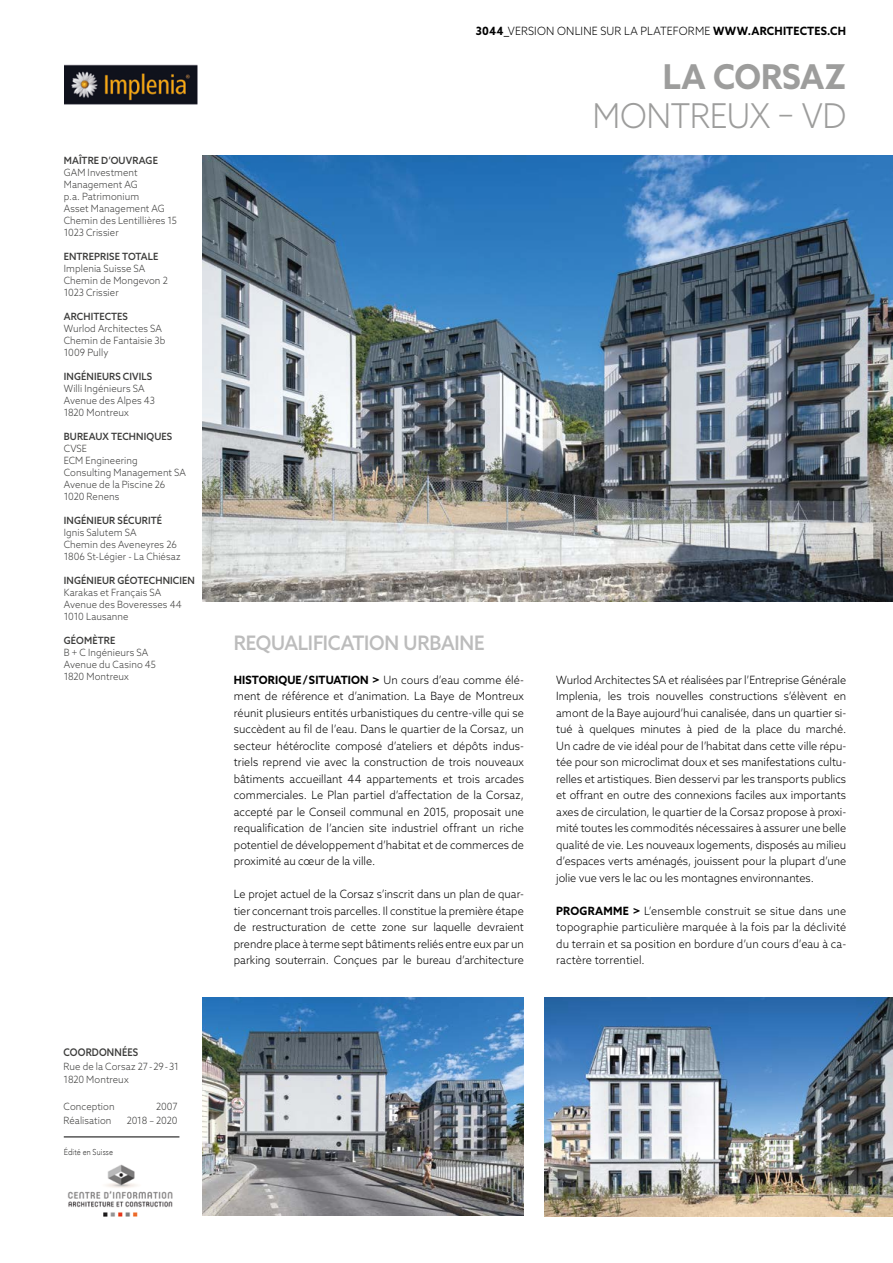
<style>
.page{position:relative;width:893px;height:1263px;background:#fff}
.page>*{position:absolute;margin:0;border:0;box-sizing:border-box;transform-origin:0 0}
.t1{font:300 34.2px "Azo Sans";letter-spacing:-.02em;color:#9d9d9c;scale:.95 1}
.t2{font:700 34.2px "Azo Sans";letter-spacing:-.005em;color:#9d9d9c;scale:.95 1}
.t3{font:500 19.95px "Azo Sans";letter-spacing:-.01em;color:#bcbcbc;scale:.95 1}
.t4{font:300 11.4px/16.5px "Azo Sans";letter-spacing:.005em;color:#000;text-align:justify;scale:.95 1}
.t5{font:500 10.5px "Azo Sans";letter-spacing:.01em;color:#3c3c3b;scale:.9 1}
.t6{font:300 10.05px/12px "Azo Sans";letter-spacing:.005em;color:#3c3c3b;scale:.95 1}
.t7{font:500 10.05px "Azo Sans";letter-spacing:.015em;color:#3c3c3b;scale:.95 1}
.t8{font:300 10.05px "Azo Sans";letter-spacing:-.02em;color:#3c3c3b;scale:.95 1}
.t9{font:300 8.55px "Avenir";letter-spacing:.02em;color:#3c3c3b;scale:.84 1}
.s1{font-weight:700}
</style>
<div class="page">
<img style="left:202px;top:997px;width:322px;height:219px">
<img style="left:67px;top:1164px;width:106px;height:53px">
<hr style="left:64px;top:1137px;width:115px;height:1px;background:#000">
<img style="left:64px;top:64px;width:134px;height:41px">
<img style="left:202px;top:156px;width:691px;height:446px">
<img style="left:544px;top:997px;width:349px;height:219px">
<p class="t7" style="left:64px;top:154px;width:101px">MAÎTRE D’OUVRAGE</p>
<p class="t6" style="left:64px;top:166px;width:121px">GAM Investment<br>Management AG<br>p.a. Patrimonium<br>Asset Management AG<br>Chemin des Lentillières 15<br>1023 Crissier</p>
<p class="t7" style="left:64px;top:250px;width:101px">ENTREPRISE TOTALE</p>
<p class="t6" style="left:64px;top:262px;width:111px">Implenia Suisse SA<br>Chemin de Mongevon 2<br>1023 Crissier</p>
<p class="t7" style="left:64px;top:310px;width:69px">ARCHITECTES</p>
<p class="t6" style="left:64px;top:322px;width:108px">Wurlod Architectes SA<br>Chemin de Fantaisie 3b<br>1009 Pully</p>
<p class="t7" style="left:64px;top:370px;width:95px">INGÉNIEURS CIVILS</p>
<p class="t6" style="left:64px;top:382px;width:97px">Willi Ingénieurs SA<br>Avenue des Alpes 43<br>1820 Montreux</p>
<p class="t7" style="left:64px;top:430px;width:116px">BUREAUX TECHNIQUES</p>
<p class="t6" style="left:64px;top:442px;width:130px">CVSE<br>ECM Engineering<br>Consulting Management SA<br>Avenue de la Piscine 26<br>1020 Renens</p>
<p class="t7" style="left:64px;top:514px;width:105px">INGÉNIEUR SÉCURITÉ</p>
<p class="t6" style="left:64px;top:526px;width:125px">Ignis Salutem SA<br>Chemin des Aveneyres 26<br>1806 St-Légier - La Chiésaz</p>
<p class="t7" style="left:64px;top:574px;width:140px">INGÉNIEUR GÉOTECHNICIEN</p>
<p class="t6" style="left:64px;top:586px;width:126px">Karakas et Français SA<br>Avenue des Boveresses 44<br>1010 Lausanne</p>
<p class="t7" style="left:64px;top:634px;width:56px">GÉOMÈTRE</p>
<p class="t6" style="left:64px;top:646px;width:98px">B + C Ingénieurs SA<br>Avenue du Casino 45<br>1820 Montreux</p>
<p class="t5" style="left:64px;top:1045px;width:84px">COORDONNÉES</p>
<p class="t6" style="left:64px;top:1059px;width:123px;line-height:13.5px">Rue de la Corsaz 27-29-31<br>1820 Montreux</p>
<p class="t6" style="left:64px;top:1100px;width:55px">Conception</p>
<p class="t6" style="left:156px;top:1100px;width:24px">2007</p>
<p class="t6" style="left:64px;top:1114px;width:52px">Réalisation</p>
<p class="t8" style="left:127px;top:1113px;width:55px">2018 – 2020</p>
<p class="t9" style="left:64px;top:1147px;width:60px">Édité en Suisse</p>
<p class="t4" style="left:476px;top:22px;width:391px"><span class="s1">3044_</span>VERSION ONLINE SUR LA PLATEFORME <span class="s1">WWW.ARCHITECTES.CH</span></p>
<h1 class="t2" style="left:663px;top:55px;width:194px">LA CORSAZ</h1>
<h1 class="t1" style="left:592px;top:94px;width:269px">MONTREUX – VD</h1>
<h2 class="t3" style="left:234px;top:629px;width:266px">REQUALIFICATION URBAINE</h2>
<p class="t4" style="left:234px;top:671px;width:307px"><span class="s1">HISTORIQUE/SITUATION &gt;</span> Un cours d’eau comme élé&shy;ment de référence et d’animation. La Baye de Montreux réunit plusieurs entités urbanistiques du centre-ville qui se succèdent au fil de l’eau. Dans le quartier de la Corsaz, un secteur hétéroclite composé d’ateliers et dépôts indus&shy;triels reprend vie avec la construction de trois nouveaux bâtiments accueillant 44 appartements et trois arcades commerciales. Le Plan partiel d’affectation de la Corsaz, accepté par le Conseil communal en 2015, proposait une requalification de l’ancien site industriel offrant un riche potentiel de développement d’habitat et de commerces de proximité au cœur de la ville.</p>
<p class="t4" style="left:234px;top:886px;width:307px">Le projet actuel de la Corsaz s’inscrit dans un plan de quar&shy;tier concernant trois parcelles. Il constitue la première étape de restructuration de cette zone sur laquelle devraient prendre place à terme sept bâtiments reliés entre eux par un parking souterrain. Conçues par le bureau d’architecture</p>
<p class="t4" style="left:556px;top:671px;width:307px">Wurlod Architectes SA et réalisées par l’Entreprise Générale Implenia, les trois nouvelles constructions s’élèvent en amont de la Baye aujourd’hui canalisée, dans un quartier si&shy;tué à quelques minutes à pied de la place du marché.<br>Un cadre de vie idéal pour de l’habitat dans cette ville répu&shy;tée pour son microclimat doux et ses manifestations cultu&shy;relles et artistiques. Bien desservi par les transports publics et offrant en outre des connexions faciles aux importants axes de circulation, le quartier de la Corsaz propose à proxi&shy;mité toutes les commodités nécessaires à assurer une belle qualité de vie. Les nouveaux logements, disposés au milieu d’espaces verts aménagés, jouissent pour la plupart d’une jolie vue vers le lac ou les montagnes environnantes.</p>
<p class="t4" style="left:556px;top:902px;width:307px"><span class="s1">PROGRAMME &gt;</span> L’ensemble construit se situe dans une topographie particulière marquée à la fois par la déclivité du terrain et sa position en bordure d’un cours d’eau à ca&shy;ractère torrentiel.</p>
</div>
